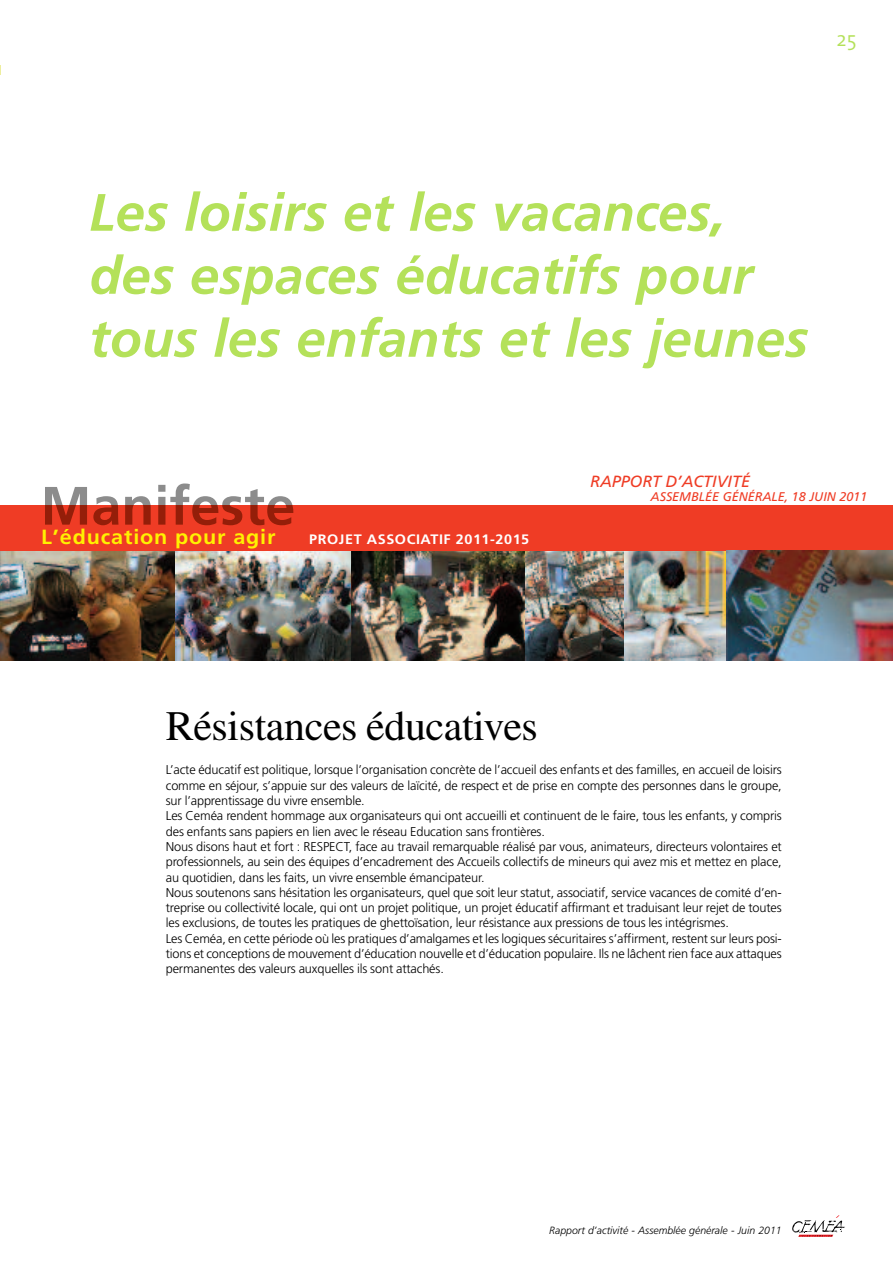
<style>
.page{position:relative;width:893px;height:1263px;background:#fff}
.page>*{position:absolute;margin:0;border:0;box-sizing:border-box;transform-origin:0 0}
.t1{font:italic 700 52.5px/63px "Frutiger";color:#b4e15a}
.t2{font:42px "Times";letter-spacing:-.01em;color:#000}
.t3{font:300 21px "The Mix";color:#b4e15a}
.t4{font:700 20.55px "Frutiger";letter-spacing:.04em;color:#fff101;scale:1.05 1}
.t5{font:italic 16.2px "Frutiger";color:#ef3c25}
.t6{font:700 13.65px "Frutiger";letter-spacing:.04em;color:#fff;scale:1.05 1}
.t7{font:300 12.75px/15.3px "Frutiger";letter-spacing:-.01em;color:#000}
.t8{font:italic 12.6px "Frutiger";color:#ef3c25}
.t9{font:italic 300 10.5px "Frutiger";color:#000}
</style>
<div class="page">
<svg style="left:792px;top:1215px;width:53px;height:21px"></svg>
<img style="left:0;top:551px;width:176px;height:109px">
<img style="left:351px;top:551px;width:174px;height:109px">
<img style="left:176px;top:551px;width:175px;height:109px">
<img style="left:525px;top:551px;width:99px;height:109px">
<img style="left:624px;top:551px;width:103px;height:109px">
<div style="left:0;top:505px;width:892px;height:46px;background:#ef3c25"></div>
<svg style="left:45px;top:483px;width:248px;height:22px"></svg>
<svg style="left:45px;top:505px;width:248px;height:20px"></svg>
<img style="left:727px;top:551px;width:165px;height:109px">
<h3 class="t3" style="left:837px;top:22px;width:21px">25</h3>
<h1 class="t1" style="left:89px;top:180px;width:720px">Les loisirs et les vacances, des espaces éducatifs pour tous les enfants et les jeunes</h1>
<h3 class="t4" style="left:41px;top:524px;width:225px">L’éducation pour agir</h3>
<p class="t6" style="left:309px;top:531px;width:211px">PROJET ASSOCIATIF 2011-2015</p>
<p class="t5" style="left:590px;top:471px;width:161px">RAPPORT D’ACTIVITÉ</p>
<p class="t8" style="left:651px;top:489px;width:218px">ASSEMBLÉE GÉNÉRALE, 18 JUIN 2011</p>
<h2 class="t2" style="left:166px;top:702px;width:374px">Résistances éducatives</h2>
<p class="t7" style="left:166px;top:762px;width:617px">L’acte éducatif est politique, lorsque l’organisation concrète de l’accueil des enfants et des familles, en accueil de loisirs comme en séjour, s’appuie sur des valeurs de laïcité, de respect et de prise en compte des personnes dans le groupe, sur l’apprentissage du vivre ensemble.<br>Les Ceméa rendent hommage aux organisateurs qui ont accueilli et continuent de le faire, tous les enfants, y compris des enfants sans papiers en lien avec le réseau Education sans frontières.<br>Nous disons haut et fort : RESPECT, face au travail remarquable réalisé par vous, animateurs, directeurs volontaires et professionnels, au sein des équipes d’encadrement des Accueils collectifs de mineurs qui avez mis et mettez en place, au quotidien, dans les faits, un vivre ensemble émancipateur.<br>Nous soutenons sans hésitation les organisateurs, quel que soit leur statut, associatif, service vacances de comité d’en&shy;treprise ou collectivité locale, qui ont un projet politique, un projet éducatif affirmant et traduisant leur rejet de toutes les exclusions, de toutes les pratiques de ghettoïsation, leur résistance aux pressions de tous les intégrismes.<br>Les Ceméa, en cette période où les pratiques d’amalgames et les logiques sécuritaires s’affirment, restent sur leurs posi&shy;tions et conceptions de mouvement d’éducation nouvelle et d’éducation populaire. Ils ne lâchent rien face aux attaques permanentes des valeurs auxquelles ils sont attachés.</p>
<p class="t9" style="left:549px;top:1224px;width:234px">Rapport d’activité - Assemblée générale - Juin 2011</p>
</div>
